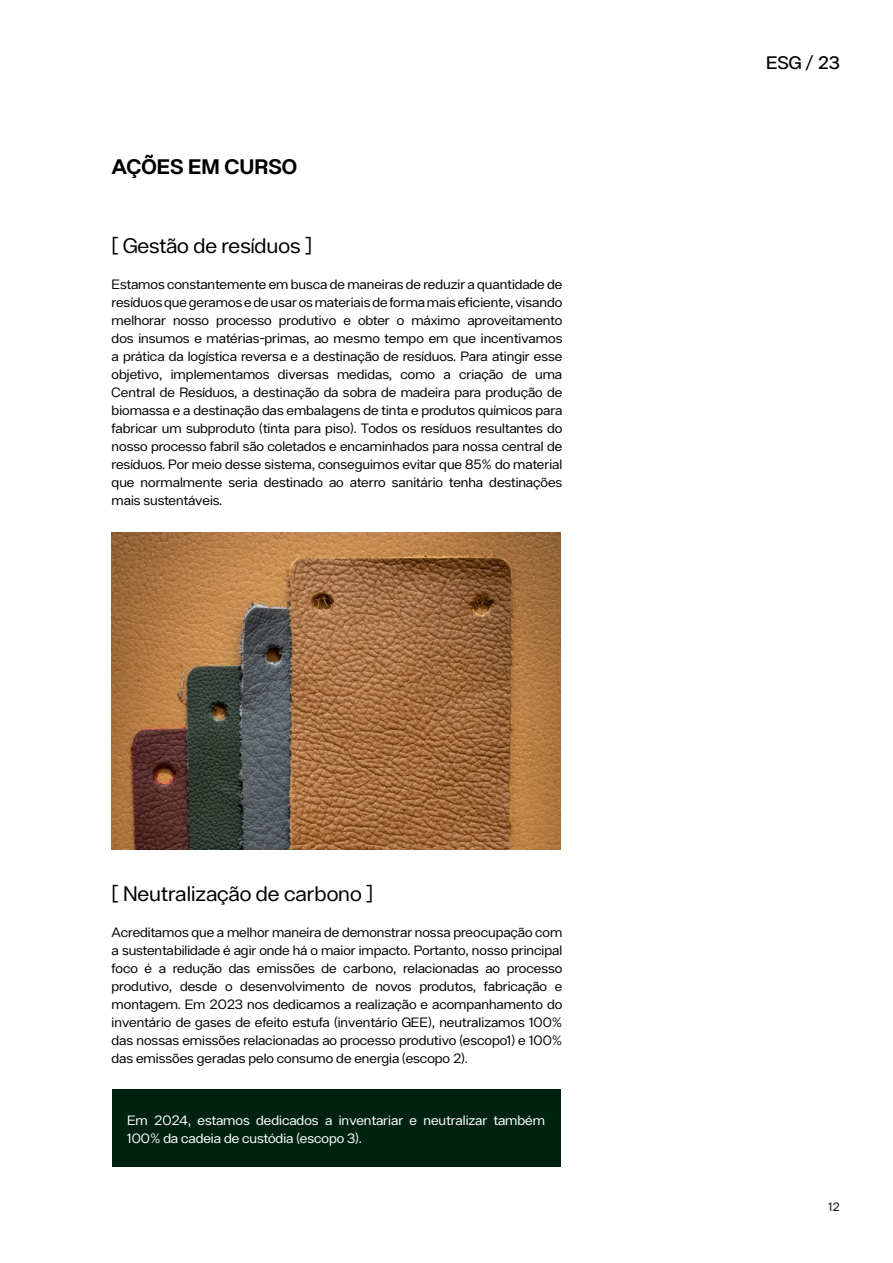
<style>
.page{position:relative;width:893px;height:1263px;background:#fff}
.page>*{position:absolute;margin:0;border:0;box-sizing:border-box;transform-origin:0 0}
.t1{font:21px "Helonik";color:#000}
.t2{font:700 21px "Helonik";color:#000}
.t3{font:500 18.15px "Helonik";color:#000}
.t4{font:13.5px/18px "Helonik";color:#000;text-align:justify}
.t5{font:13.5px/18px "Helonik";color:#fff}
.t6{font:12px "Helonik";color:#000}
</style>
<div class="page">
<img style="left:112px;top:532px;width:448px;height:317px">
<div style="left:112px;top:1090px;width:449px;height:77px;background:#021"></div>
<h1 class="t2" style="left:112px;top:154px;width:187px">AÇÕES EM CURSO</h1>
<h1 class="t1" style="left:112px;top:233px;width:202px">[ Gestão de resíduos ]</h1>
<p class="t4" style="left:112px;top:275px;width:452px">Estamos constantemente em busca de maneiras de reduzir a quantidade de resíduos que geramos e de usar os materiais de forma mais eficiente, visando melhorar nosso processo produtivo e obter o máximo aproveitamento dos insumos e matérias-primas, ao mesmo tempo em que incentivamos a prática da logística reversa e a destinação de resíduos. Para atingir esse objetivo, implementamos diversas medidas, como a criação de uma Central de Resíduos, a destinação da sobra de madeira para produção de biomassa e a destinação das embalagens de tinta e produtos químicos para fabricar um subproduto (tinta para piso). Todos os resíduos resultantes do nosso processo fabril são coletados e encaminhados para nossa central de resíduos. Por meio desse sistema, conseguimos evitar que 85% do material que normalmente seria destinado ao aterro sanitário tenha destinações mais sustentáveis.</p>
<h1 class="t1" style="left:112px;top:881px;width:263px">[ Neutralização de carbono ]</h1>
<p class="t4" style="left:112px;top:923px;width:452px">Acreditamos que a melhor maneira de demonstrar nossa preocupação com a sustentabilidade é agir onde há o maior impacto. Portanto, nosso principal foco é a redução das emissões de carbono, relacionadas ao processo produtivo, desde o desenvolvimento de novos produtos, fabricação e montagem. Em 2023 nos dedicamos a realização e acompanhamento do inventário de gases de efeito estufa (inventário GEE), neutralizamos 100% das nossas emissões relacionadas ao processo produtivo (escopo1) e 100% das emissões geradas pelo consumo de energia (escopo 2).</p>
<p class="t5" style="left:127px;top:1111px;width:419px">Em 2024, estamos dedicados a inventariar e neutralizar também<br>100% da cadeia de custódia (escopo 3).</p>
<h2 class="t3" style="left:766px;top:52px;width:75px">ESG / 23</h2>
<p class="t6" style="left:828px;top:1200px;width:13px">12</p>
</div>
